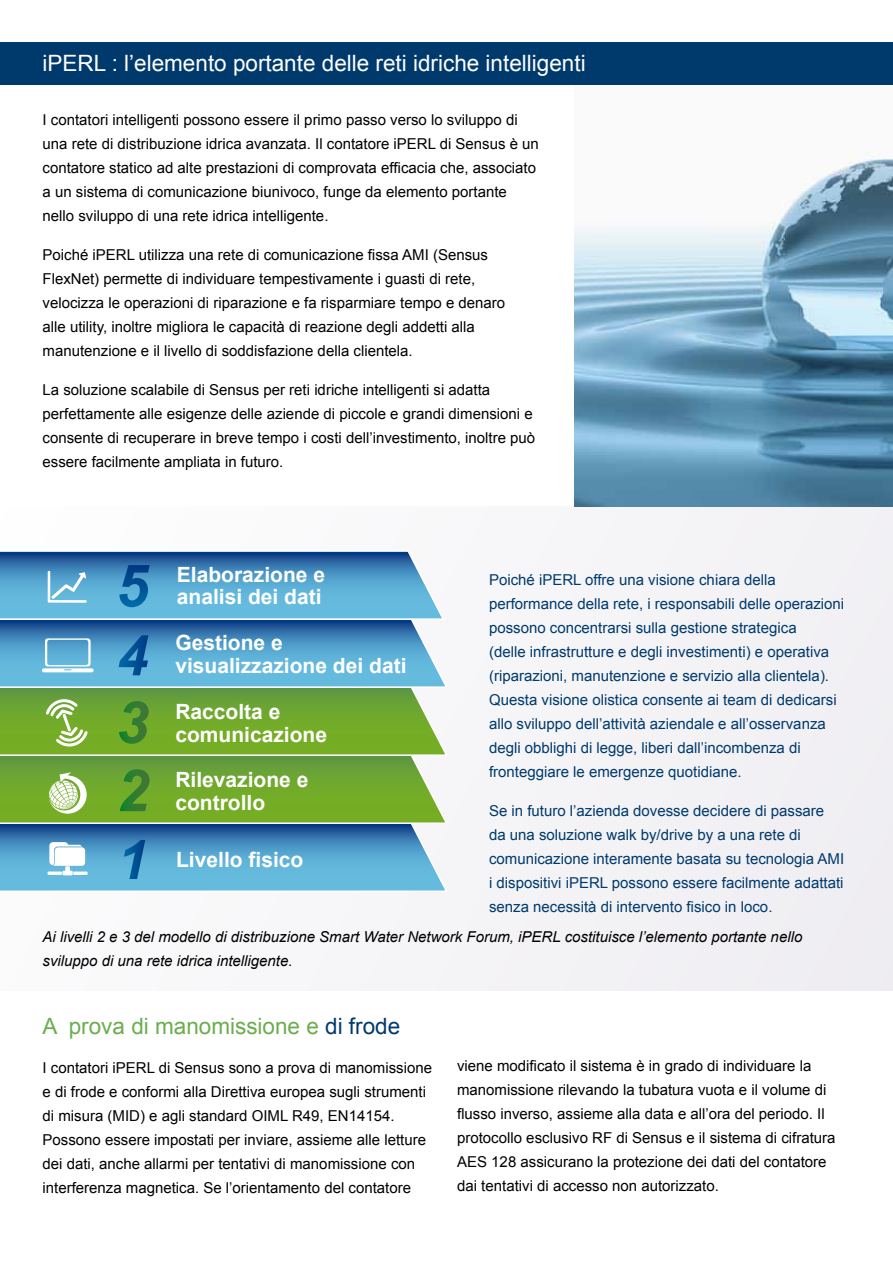
<style>
.page{position:relative;width:893px;height:1263px;background:#fff}
.page>*{position:absolute;margin:0;border:0;box-sizing:border-box;transform-origin:0 0}
.t1{font:22.5px "Arial";color:#fff}
.t2{font:22.5px "Arial";color:#6cad4f}
.t3{font:700 21px/22.5px "Arial";color:#fff}
.t4{font:15px/24px "Arial";color:#000}
.t5{font:15px/24px "Arial";color:#003a6d}
.t6{font:italic 15px/24px "Arial";color:#000}
.s1{color:#003a6d}
</style>
<div class="page">
<div style="left:0;top:506px;width:893px;height:485px;background:#f4f3f6"></div>
<svg style="left:0;top:550px;width:446px;height:342px;background:#67a693"></svg>
<svg style="left:73px;top:871px;width:15px;height:4px"></svg>
<svg style="left:48px;top:871px;width:14px;height:4px"></svg>
<img style="left:574px;top:152px;width:319px;height:354px">
<div style="left:0;top:43px;width:893px;height:42px;background:#003a6d"></div>
<h1 class="t1" style="left:43px;top:49px;width:545px">iPERL : l’elemento portante delle reti idriche intelligenti</h1>
<p class="t4" style="left:43px;top:108px;width:498px">I contatori intelligenti possono essere il primo passo verso lo sviluppo di una rete di distribuzione idrica avanzata. Il contatore iPERL di Sensus è un contatore statico ad alte prestazioni di comprovata efficacia che, associato a un sistema di comunicazione biunivoco, funge da elemento portante nello sviluppo di una rete idrica intelligente.</p>
<p class="t4" style="left:43px;top:243px;width:464px">Poiché iPERL utilizza una rete di comunicazione fissa AMI (Sensus FlexNet) permette di individuare tempestivamente i guasti di rete, velocizza le operazioni di riparazione e fa risparmiare tempo e denaro alle utility, inoltre migliora le capacità di reazione degli addetti alla manutenzione e il livello di soddisfazione della clientela.</p>
<p class="t4" style="left:43px;top:378px;width:494px">La soluzione scalabile di Sensus per reti idriche intelligenti si adatta perfettamente alle esigenze delle aziende di piccole e grandi dimensioni e consente di recuperare in breve tempo i costi dell’investimento, inoltre può essere facilmente ampliata in futuro.</p>
<h2 class="t3" style="left:177px;top:564px;width:150px">Elaborazione e analisi dei dati</h2>
<h2 class="t3" style="left:175px;top:632px;width:233px">Gestione e visualizzazione dei dati</h2>
<h2 class="t3" style="left:175px;top:701px;width:153px">Raccolta e comunicazione</h2>
<h2 class="t3" style="left:175px;top:769px;width:135px">Rilevazione e controllo</h2>
<h2 class="t3" style="left:176px;top:849px;width:129px">Livello fisico</h2>
<p class="t5" style="left:489px;top:567px;width:357px">Poiché iPERL offre una visione chiara della performance della rete, i responsabili delle operazioni possono concentrarsi sulla gestione strategica<br>(delle infrastrutture e degli investimenti) e operativa (riparazioni, manutenzione e servizio alla clientela).<br>Questa visione olistica consente ai team di dedicarsi allo sviluppo dell’attività aziendale e all’osservanza degli obblighi di legge, liberi dall’incombenza di fronteggiare le emergenze quotidiane.</p>
<p class="t5" style="left:489px;top:798px;width:357px">Se in futuro l’azienda dovesse decidere di passare da una soluzione walk by/drive by a una rete di comunicazione interamente basata su tecnologia AMI i dispositivi iPERL possono essere facilmente adattati senza necessità di intervento fisico in loco.</p>
<p class="t6" style="left:43px;top:925px;width:761px">Ai livelli 2 e 3 del modello di distribuzione Smart Water Network Forum, iPERL costituisce l’elemento portante nello sviluppo di una rete idrica intelligente.</p>
<h1 class="t2" style="left:43px;top:1011px;width:359px">A prova di manomissione e <span class="s1">di frode</span></h1>
<p class="t4" style="left:43px;top:1055px;width:391px">I contatori iPERL di Sensus sono a prova di manomissione e di frode e conformi alla Direttiva europea sugli strumenti di misura (MID) e agli standard OIML R49, EN14154.<br>Possono essere impostati per inviare, assieme alle letture dei dati, anche allarmi per tentativi di manomissione con interferenza magnetica. Se l’orientamento del contatore</p>
<p class="t4" style="left:457px;top:1054px;width:380px">viene modificato il sistema è in grado di individuare la manomissione rilevando la tubatura vuota e il volume di flusso inverso, assieme alla data e all’ora del periodo. Il protocollo esclusivo RF di Sensus e il sistema di cifratura AES 128 assicurano la protezione dei dati del contatore dai tentativi di accesso non autorizzato.</p>
</div>
